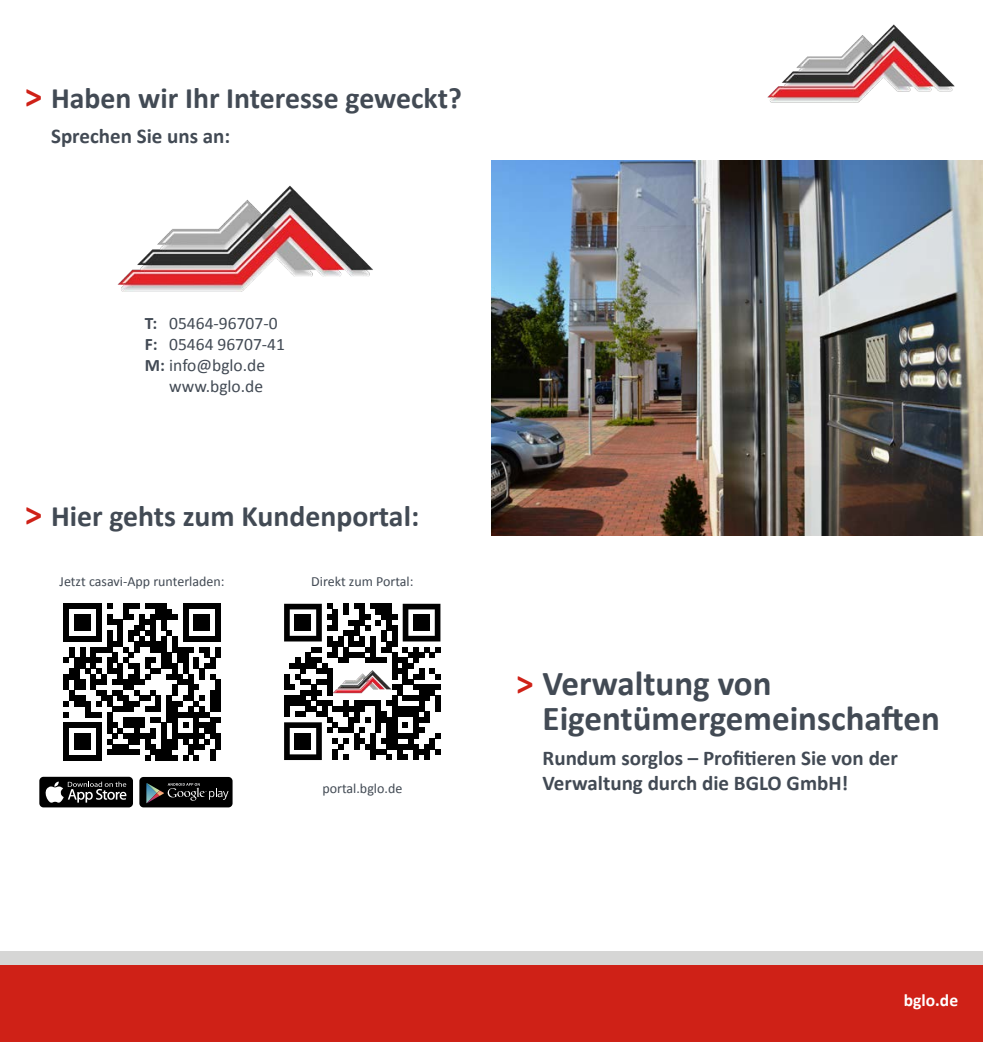
<style>
.page{position:relative;width:983px;height:1042px;background:#fff}
.page>*{position:absolute;margin:0;border:0;box-sizing:border-box;transform-origin:0 0}
.t1{font:700 35px/35px "Calibri";color:#424a54}
.t2{font:700 29.75px "Calibri";color:#424a54}
.t3{font:700 21px/25.2px "Calibri";color:#424a54}
.t4{font:17.5px/21px "Calibri";color:#424a54}
.t5{font:700 17.5px "Calibri";color:#fff}
.t6{font:14px "Calibri";color:#424a54}
.s1{font-size:35px;color:#cf2117}
.s2{font-weight:700}
.s3{color:#cf2117}
</style>
<div class="page">
<img style="left:767px;top:25px;width:188px;height:78px">
<div style="left:0;top:951px;width:982px;height:91px;background:#d6d6d5"></div>
<div style="left:0;top:965px;width:982px;height:77px;background:#cf2117"></div>
<img style="left:491px;top:160px;width:491px;height:376px">
<svg style="left:284px;top:604px;width:156px;height:156px"></svg>
<div style="left:295px;top:614px;width:16px;height:17px;background:#000"></div>
<div style="left:413px;top:614px;width:16px;height:17px;background:#000"></div>
<div style="left:295px;top:733px;width:16px;height:16px;background:#000"></div>
<img style="left:332px;top:664px;width:60px;height:36px">
<svg style="left:64px;top:603px;width:157px;height:157px"></svg>
<div style="left:139px;top:777px;width:93px;height:30px;background:#000;border-radius:4px"></div>
<svg style="left:146px;top:783px;width:82px;height:20px"></svg>
<div style="left:39px;top:777px;width:94px;height:30px;background:#000;border-radius:4px"></div>
<svg style="left:45px;top:781px;width:81px;height:21px"></svg>
<img style="left:117px;top:186px;width:256px;height:106px">
<h2 class="t2" style="left:25px;top:77px;width:438px"><span class="s1">&gt;</span> Haben wir Ihr Interesse geweckt?</h2>
<p class="t3" style="left:51px;top:122px;width:181px">Sprechen Sie uns an:</p>
<p class="t4" style="left:145px;top:312px;width:142px"><span class="s2">T:</span> 05464-96707-0<br><span class="s2">F:</span> 05464 96707-41<br><span class="s2">M:</span> info@bglo.de</p>
<p class="t4" style="left:169px;top:375px;width:95px">www.bglo.de</p>
<h2 class="t2" style="left:25px;top:495px;width:396px"><span class="s1">&gt;</span> Hier gehts zum Kundenportal:</h2>
<p class="t6" style="left:60px;top:572px;width:166px">Jetzt casavi-App runterladen:</p>
<p class="t6" style="left:311px;top:572px;width:104px">Direkt zum Portal:</p>
<p class="t6" style="left:322px;top:779px;width:81px">portal.bglo.de</p>
<h1 class="t1" style="left:542px;top:664px;width:399px;text-indent:-26px"><span class="s3">&gt;</span> Verwaltung von<br>Eigentümergemeinschaften</h1>
<p class="t3" style="left:542px;top:745px;width:357px">Rundum sorglos – Profitieren Sie von der<br>Verwaltung durch die BGLO GmbH!</p>
<p class="t5" style="left:903px;top:987px;width:56px">bglo.de</p>
</div>
